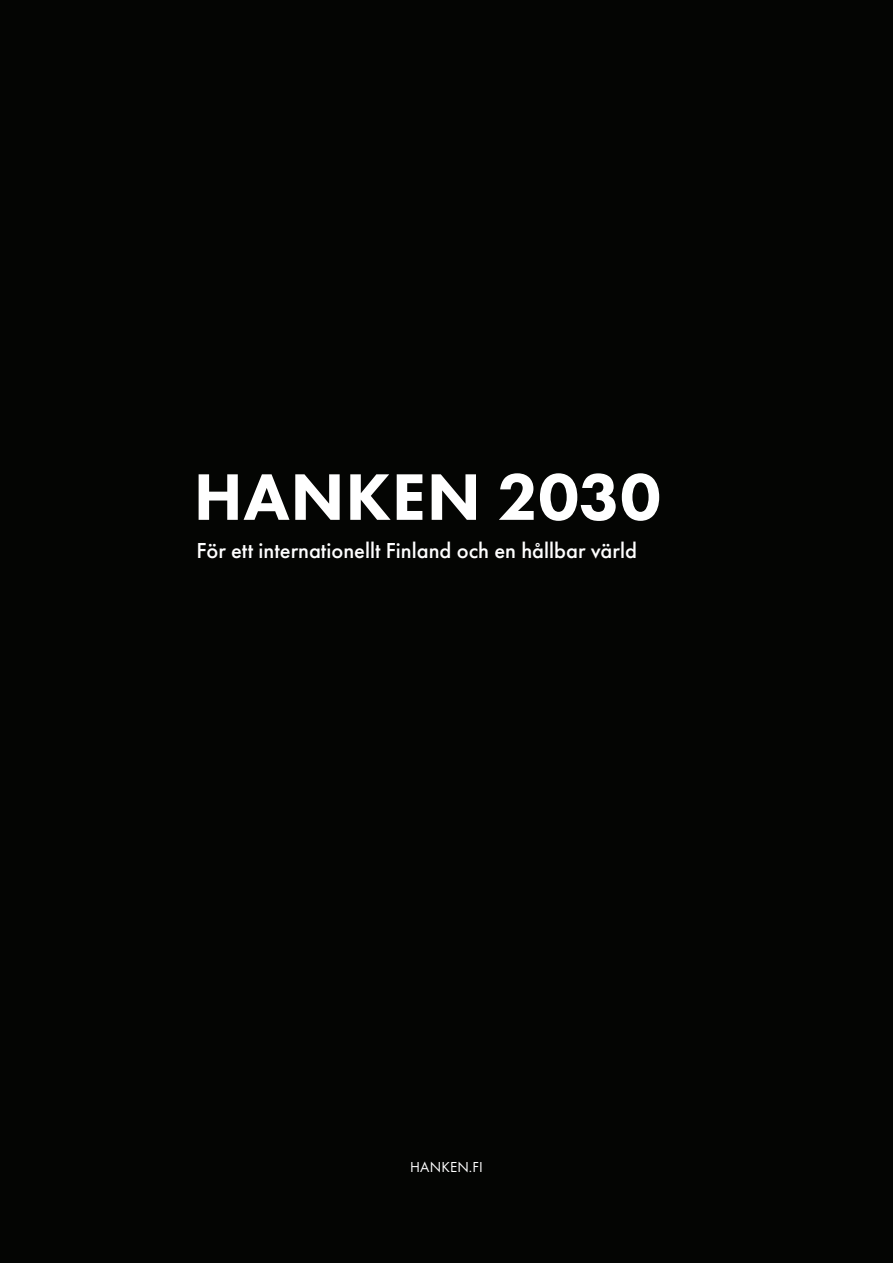
<style>
.page{position:relative;width:893px;height:1263px;background:#040503}
.page>*{position:absolute;margin:0;border:0;box-sizing:border-box;transform-origin:0 0}
.t1{font:800 68.25px "Futura PT";letter-spacing:.01em;color:#fff}
.t2{font:500 22.5px "Futura PT";color:#fff}
.t3{font:15px "Futura PT";letter-spacing:.01em;color:#fff}
</style>
<div class="page">
<p class="t1" style="left:194px;top:454px;width:469px">HANKEN 2030</p>
<p class="t2" style="left:197px;top:537px;width:442px">För ett internationellt Finland och en hållbar värld</p>
<p class="t3" style="left:410px;top:1158px;width:74px">HANKEN.FI</p>
</div>
